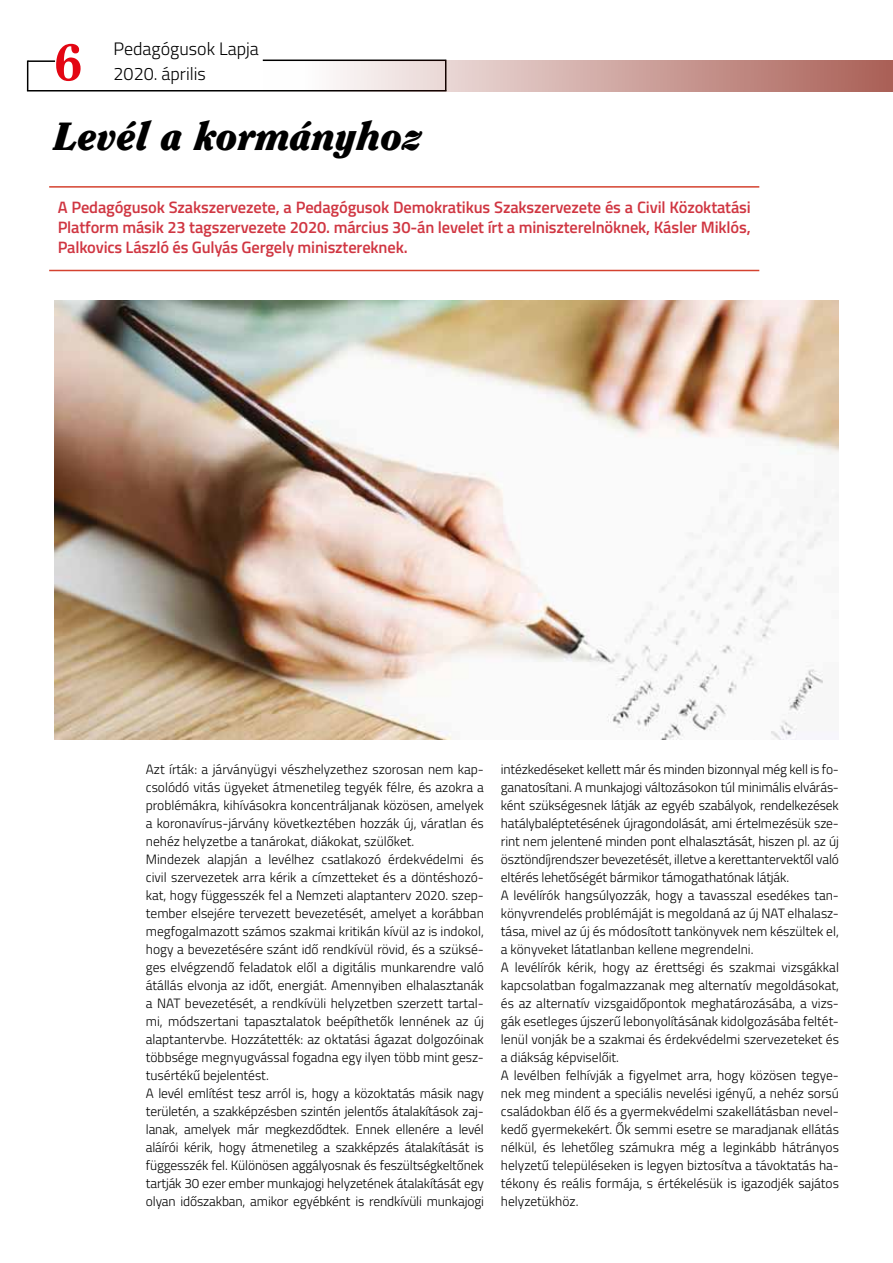
<style>
.page{position:relative;width:893px;height:1263px;background:#fff}
.page>*{position:absolute;margin:0;border:0;box-sizing:border-box;transform-origin:0 0}
.t1{font:800 51px "Clearface Std";color:#e30613}
.t2{font:italic 900 39px "Clearface Std";color:#000}
.t3{font:300 18px/24.3px "Titillium Web";color:#000}
.t4{font:600 16.5px/19.8px "Titillium Web";letter-spacing:-.01em;color:#d03642;text-align:justify}
.t5{font:300 13.5px/18px "Titillium Web";color:#000}
</style>
<div class="page">
<hr style="left:49px;top:186px;width:710px;height:2px;background:#d4422f">
<hr style="left:49px;top:270px;width:710px;height:1px;background:#d4422f">
<img style="left:54px;top:300px;width:785px;height:440px">
<hr style="left:27px;top:90px;width:419px;height:2px;background:#000">
<hr style="left:27px;top:60px;width:1px;height:31px;background:#000">
<hr style="left:28px;top:60px;width:27px;height:2px;background:#000">
<hr style="left:263px;top:60px;width:182px;height:1px;background:#000">
<svg style="left:264px;top:60px;width:629px;height:32px;background:#d0ada8"></svg>
<h1 class="t1" style="left:54px;top:31px;width:30px">6</h1>
<h3 class="t3" style="left:114px;top:36px;width:147px">Pedagógusok Lapja<br>2020. április</h3>
<h2 class="t2" style="left:54px;top:112px;width:370px">Levél a kormányhoz</h2>
<p class="t4" style="left:58px;top:197px;width:695px">A Pedagógusok Szakszervezete, a Pedagógusok Demokratikus Szakszervezete és a Civil Közoktatási Platform másik 23 tagszervezete 2020. március 30-án levelet írt a miniszterelnöknek, Kásler Miklós, Palkovics László és Gulyás Gergely minisztereknek.</p>
<p class="t5" style="left:146px;top:760px;width:340px">Azt írták: a járványügyi vészhelyzethez szorosan nem kap&shy;csolódó vitás ügyeket átmenetileg tegyék félre, és azokra a problémákra, kihívásokra koncentráljanak közösen, amelyek a koronavírus-járvány következtében hozzák új, váratlan és nehéz helyzetbe a tanárokat, diákokat, szülőket.<br>Mindezek alapján a levélhez csatlakozó érdekvédelmi és civil szervezetek arra kérik a címzetteket és a döntéshozó&shy;kat, hogy függesszék fel a Nemzeti alaptanterv 2020. szep&shy;tember elsejére tervezett bevezetését, amelyet a korábban megfogalmazott számos szakmai kritikán kívül az is indokol, hogy a bevezetésére szánt idő rendkívül rövid, és a szüksé&shy;ges elvégzendő feladatok elől a digitális munkarendre való átállás elvonja az időt, energiát. Amennyiben elhalasztanák a NAT bevezetését, a rendkívüli helyzetben szerzett tartal&shy;mi, módszertani tapasztalatok beépíthetők lennének az új alaptantervbe. Hozzátették: az oktatási ágazat dolgozóinak többsége megnyugvással fogadna egy ilyen több mint gesz&shy;tusértékű bejelentést.<br>A levél említést tesz arról is, hogy a közoktatás másik nagy területén, a szakképzésben szintén jelentős átalakítások zaj&shy;lanak, amelyek már megkezdődtek. Ennek ellenére a levél aláírói kérik, hogy átmenetileg a szakképzés átalakítását is függesszék fel. Különösen aggályosnak és feszültségkeltőnek tartják 30 ezer ember munkajogi helyzetének átalakítását egy olyan időszakban, amikor egyébként is rendkívüli munkajogi</p>
<p class="t5" style="left:501px;top:760px;width:340px">intézkedéseket kellett már és minden bizonnyal még kell is fo&shy;ganatosítani. A munkajogi változásokon túl minimális elvárás&shy;ként szükségesnek látják az egyéb szabályok, rendelkezések hatálybaléptetésének újragondolását, ami értelmezésük sze&shy;rint nem jelentené minden pont elhalasztását, hiszen pl. az új ösztöndíjrendszer bevezetését, illetve a kerettantervektől való eltérés lehetőségét bármikor támogathatónak látják.<br>A levélírók hangsúlyozzák, hogy a tavasszal esedékes tan&shy;könyvrendelés problémáját is megoldaná az új NAT elhalasz&shy;tása, mivel az új és módosított tankönyvek nem készültek el, a könyveket látatlanban kellene megrendelni.<br>A levélírók kérik, hogy az érettségi és szakmai vizsgákkal kapcsolatban fogalmazzanak meg alternatív megoldásokat, és az alternatív vizsgaidőpontok meghatározásába, a vizs&shy;gák esetleges újszerű lebonyolításának kidolgozásába feltét&shy;lenül vonják be a szakmai és érdekvédelmi szervezeteket és a diákság képviselőit.<br>A levélben felhívják a figyelmet arra, hogy közösen tegye&shy;nek meg mindent a speciális nevelési igényű, a nehéz sorsú családokban élő és a gyermekvédelmi szakellátásban nevel&shy;kedő gyermekekért. Ők semmi esetre se maradjanak ellátás nélkül, és lehetőleg számukra még a leginkább hátrányos helyzetű településeken is legyen biztosítva a távoktatás ha&shy;tékony és reális formája, s értékelésük is igazodjék sajátos helyzetükhöz.</p>
</div>
